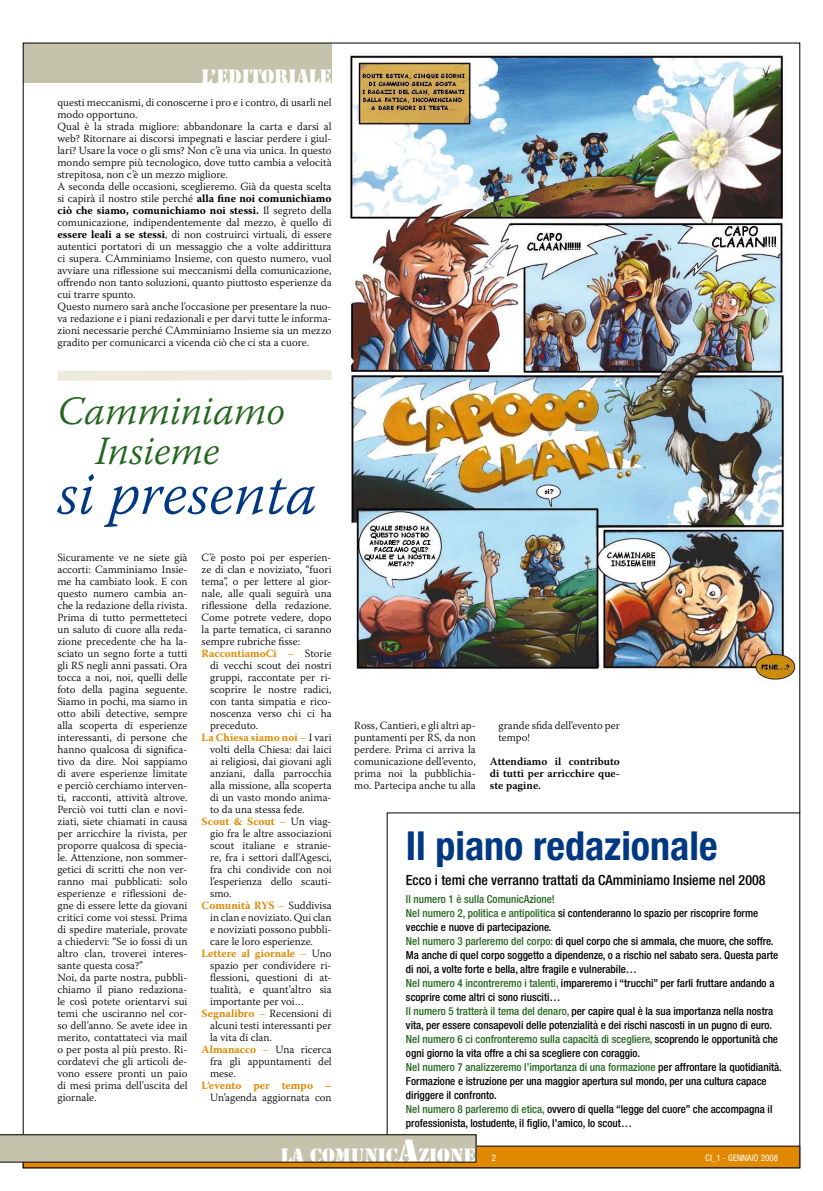
<style>
.page{position:relative;width:823px;height:1191px;background:#fff}
.page>*{position:absolute;margin:0;border:0;box-sizing:border-box;transform-origin:0 0}
.t1{font:italic 300 60px "Warnock Pro";color:#003882}
.t2{font:700 condensed 40px "Helvetica Neue";color:#003882}
.t3{font:italic 300 40px/40px "Warnock Pro";letter-spacing:-.01em;color:#23661e}
.t4{font:18px "Stencil";color:#fff}
.t5{font:500 condensed 14px "Helvetica Neue";color:#000}
.t6{font:300 11px/12px "Warnock Pro";color:#000}
.t7{font:500 condensed 11px/14px "Helvetica Neue";color:#000}
.t8{font:700 11px "Warnock Pro";color:#e08900}
.t9{font:600 11px/12px "Warnock Pro";color:#000;text-align:justify}
.t10{font:condensed 9px "Helvetica Neue";color:#fff}
.s1{font-weight:700}
.s2{font-weight:300}
.s3{font-weight:300;color:#000}
.s4{font-weight:700;color:#e08900}
.s5{color:#e08900}
.s6{color:#23661e}
.s7{font-size:30px}
.s8{font-family:"Helvetica Neue";font-stretch:condensed;font-size:9px}
</style>
<div class="page">
<svg style="left:386px;top:812px;width:414px;height:335px"></svg>
<div style="left:23px;top:43px;width:308px;height:40px;background:#c6c3ac"></div>
<img style="left:350px;top:44px;width:450px;height:641px">
<svg style="left:57px;top:370px;width:275px;height:11px;background:#eeece0"></svg>
<div style="left:23px;top:1146px;width:776px;height:21px;background:#e08900"></div>
<svg style="left:0;top:1134px;width:476px;height:28px;background:#bcb9a3"></svg>
<h3 class="t4" style="left:201px;top:65px;width:132px">L’EDITORIALE</h3>
<p class="t6" style="left:57px;top:96px;width:275px">questi meccanismi, di conoscerne i pro e i contro, di usarli nel modo opportuno.<br>Qual è la strada migliore: abbandonare la carta e darsi al web? Ritornare ai discorsi impegnati e lasciar perdere i giul&shy;lari? Usare la voce o gli sms? Non c’è una via unica. In questo mondo sempre più tecnologico, dove tutto cambia a velocità strepitosa, non c’è un mezzo migliore.<br>A seconda delle occasioni, sceglieremo. Già da questa scelta si capirà il nostro stile perché <span class="s1">alla fine noi comunichiamo ciò che siamo, comunichiamo noi stessi.</span> Il segreto della comunicazione, indipendentemente dal mezzo, è quello di <span class="s1">essere leali a se stessi</span>, di non costruirci virtuali, di essere autentici portatori di un messaggio che a volte addirittura ci supera. CAmminiamo Insieme, con questo numero, vuol avviare una riflessione sui meccanismi della comunicazione, offrendo non tanto soluzioni, quanto piuttosto esperienze da cui trarre spunto.<br>Questo numero sarà anche l’occasione per presentare la nuo&shy;va redazione e i piani redazionali e per darvi tutte le informa&shy;zioni necessarie perché CAmminiamo Insieme sia un mezzo gradito per comunicarci a vicenda ciò che ci sta a cuore.</p>
<h2 class="t3" style="left:95px;top:390px;width:191px;text-indent:-38px">Camminiamo<br>Insieme</h2>
<h1 class="t1" style="left:57px;top:458px;width:261px">si presenta</h1>
<p class="t6" style="left:201px;top:551px;width:131px">C’è posto poi per esperien-</p>
<p class="t6" style="left:201px;top:563px;width:131px">ze di clan e noviziato, “fuori</p>
<p class="t6" style="left:201px;top:575px;width:131px">tema”, o per lettere al gior-</p>
<p class="t6" style="left:201px;top:587px;width:131px">nale, alle quali seguirà una</p>
<p class="t6" style="left:201px;top:599px;width:131px">riflessione della redazione.</p>
<p class="t6" style="left:201px;top:611px;width:131px">Come potrete vedere, dopo</p>
<p class="t6" style="left:201px;top:623px;width:131px">la parte tematica, ci saranno</p>
<p class="t6" style="left:201px;top:635px;width:100px">sempre rubriche fisse:</p>
<p class="t8" style="left:201px;top:647px;width:131px">RaccontiamoCi <span class="s2">–</span> <span class="s3">Storie</span></p>
<p class="t6" style="left:210px;top:659px;width:123px">di vecchi scout dei nostri</p>
<p class="t6" style="left:210px;top:671px;width:123px">gruppi, raccontate per ri-</p>
<p class="t6" style="left:210px;top:683px;width:123px">scoprire le nostre radici,</p>
<p class="t6" style="left:210px;top:695px;width:123px">con tanta simpatia e rico-</p>
<p class="t6" style="left:210px;top:707px;width:123px">noscenza verso chi ci ha</p>
<p class="t6" style="left:210px;top:719px;width:50px">preceduto.</p>
<p class="t8" style="left:201px;top:731px;width:131px">La Chiesa siamo noi <span class="s2">–</span> <span class="s3">I vari</span></p>
<p class="t6" style="left:210px;top:743px;width:123px">volti della Chiesa: dai laici</p>
<p class="t6" style="left:210px;top:755px;width:123px">ai religiosi, dai giovani agli</p>
<p class="t6" style="left:210px;top:767px;width:123px">anziani, dalla parrocchia</p>
<p class="t6" style="left:210px;top:779px;width:123px">alla missione, alla scoperta</p>
<p class="t6" style="left:210px;top:791px;width:123px">di un vasto mondo anima-</p>
<p class="t6" style="left:210px;top:803px;width:96px">to da una stessa fede.</p>
<p class="t8" style="left:201px;top:815px;width:131px">Scout &amp; Scout <span class="s2">–</span> <span class="s3">Un viag-</span></p>
<p class="t6" style="left:210px;top:827px;width:123px">gio fra le altre associazioni</p>
<p class="t6" style="left:210px;top:839px;width:123px">scout italiane e stranie-</p>
<p class="t6" style="left:210px;top:851px;width:123px">re, fra i settori dall’Agesci,</p>
<p class="t6" style="left:210px;top:863px;width:123px">fra chi condivide con noi</p>
<p class="t6" style="left:210px;top:875px;width:123px">l’esperienza dello scauti-</p>
<p class="t6" style="left:210px;top:887px;width:23px">smo.</p>
<p class="t8" style="left:201px;top:899px;width:131px">Comunità RYS <span class="s2">–</span> <span class="s3">Suddivisa</span></p>
<p class="t6" style="left:210px;top:911px;width:123px">in clan e noviziato. Qui clan</p>
<p class="t6" style="left:210px;top:923px;width:123px">e noviziati possono pubbli-</p>
<p class="t6" style="left:210px;top:935px;width:104px">care le loro esperienze.</p>
<p class="t8" style="left:201px;top:947px;width:131px">Lettere al giornale <span class="s2">–</span> <span class="s3">Uno</span></p>
<p class="t6" style="left:210px;top:959px;width:123px">spazio per condividere ri-</p>
<p class="t6" style="left:210px;top:971px;width:123px">flessioni, questioni di at-</p>
<p class="t6" style="left:210px;top:983px;width:123px">tualità, e quant’altro sia</p>
<p class="t6" style="left:210px;top:995px;width:95px">importante per voi…</p>
<p class="t6" style="left:201px;top:1007px;width:131px"><span class="s4">Segnalibro</span> <span class="s5">–</span> Recensioni di</p>
<p class="t6" style="left:210px;top:1019px;width:123px">alcuni testi interessanti per</p>
<p class="t6" style="left:210px;top:1031px;width:63px">la vita di clan.</p>
<p class="t6" style="left:201px;top:1043px;width:131px"><span class="s4">Almanacco</span> <span class="s5">–</span> Una ricerca</p>
<p class="t6" style="left:210px;top:1055px;width:123px">fra gli appuntamenti del</p>
<p class="t6" style="left:210px;top:1067px;width:27px">mese.</p>
<p class="t8" style="left:201px;top:1079px;width:131px">L’evento per tempo –</p>
<p class="t6" style="left:210px;top:1091px;width:123px">Un’agenda aggiornata con</p>
<p class="t6" style="left:57px;top:551px;width:131px">Sicuramente ve ne siete già accorti: Camminiamo Insie&shy;me ha cambiato look. E con questo numero cambia an&shy;che la redazione della rivista.<br>Prima di tutto permetteteci un saluto di cuore alla reda&shy;zione precedente che ha la&shy;sciato un segno forte a tutti gli RS negli anni passati. Ora tocca a noi, noi, quelli delle foto della pagina seguente.<br>Siamo in pochi, ma siamo in otto abili detective, sempre alla scoperta di esperienze interessanti, di persone che hanno qualcosa di significa&shy;tivo da dire. Noi sappiamo di avere esperienze limitate e perciò cerchiamo interven&shy;ti, racconti, attività altrove.<br>Perciò voi tutti clan e novi&shy;ziati, siete chiamati in causa per arricchire la rivista, per proporre qualcosa di specia&shy;le. Attenzione, non sommer&shy;getici di scritti che non ver&shy;ranno mai pubblicati: solo esperienze e riflessioni de&shy;gne di essere lette da giovani critici come voi stessi. Prima di spedire materiale, provate a chiedervi: “Se io fossi di un altro clan, troverei interes&shy;sante questa cosa?”<br>Noi, da parte nostra, pubbli&shy;chiamo il piano redaziona&shy;le così potete orientarvi sui temi che usciranno nel cor&shy;so dell’anno. Se avete idee in merito, contattateci via mail o per posta al più presto. Ri&shy;cordatevi che gli articoli de&shy;vono essere pronti un paio di mesi prima dell’uscita del giornale.</p>
<p class="t6" style="left:354px;top:719px;width:123px;text-align:justify">Ross, Cantieri, e gli altri ap&shy;puntamenti per RS, da non perdere. Prima ci arriva la comunicazione dell’evento, prima noi la pubblichia&shy;mo. Partecipa anche tu alla</p>
<p class="t6" style="left:498px;top:719px;width:123px">grande sfida dell’evento per tempo!</p>
<p class="t9" style="left:489px;top:755px;width:131px">Attendiamo il contributo di tutti per arricchire que&shy;ste pagine.</p>
<h2 class="t2" style="left:405px;top:822px;width:313px">Il piano redazionale</h2>
<p class="t5" style="left:405px;top:871px;width:361px">Ecco i temi che verranno trattati da CAmminiamo Insieme nel 2008</p>
<p class="t7" style="left:406px;top:892px;width:377px"><span class="s6">Il numero 1 è sulla ComunicAzione!<br>Nel numero 2, politica e antipolitica</span> si contenderanno lo spazio per riscoprire forme vecchie e nuove di partecipazione.<br><span class="s6">Nel numero 3 parleremo del corpo:</span> di quel corpo che si ammala, che muore, che soffre.<br>Ma anche di quel corpo soggetto a dipendenze, o a rischio nel sabato sera. Questa parte di noi, a volte forte e bella, altre fragile e vulnerabile…<br><span class="s6">Nel numero 4 incontreremo i talenti,</span> impareremo i “trucchi” per farli fruttare andando a scoprire come altri ci sono riusciti…<br><span class="s6">Il numero 5 tratterà il tema del denaro,</span> per capire qual è la sua importanza nella nostra vita, per essere consapevoli delle potenzialità e dei rischi nascosti in un pugno di euro.<br><span class="s6">Nel numero 6 ci confronteremo sulla capacità di scegliere,</span> scoprendo le opportunità che ogni giorno la vita offre a chi sa scegliere con coraggio.<br><span class="s6">Nel numero 7 analizzeremo l’importanza di una formazione</span> per affrontare la quotidianità.<br>Formazione e istruzione per una maggior apertura sul mondo, per una cultura capace diriggere il confronto.<br><span class="s6">Nel numero 8 parleremo di etica,</span> ovvero di quella “legge del cuore” che accompagna il professionista, lostudente, il figlio, l’amico, lo scout…</p>
<h3 class="t4" style="left:280px;top:1143px;width:217px">LA COMUNIC<span class="s7">A</span>ZIONE <span class="s8">2</span></h3>
<p class="t10" style="left:705px;top:1152px;width:74px">CI_1 - GENNAIO 2008</p>
</div>
